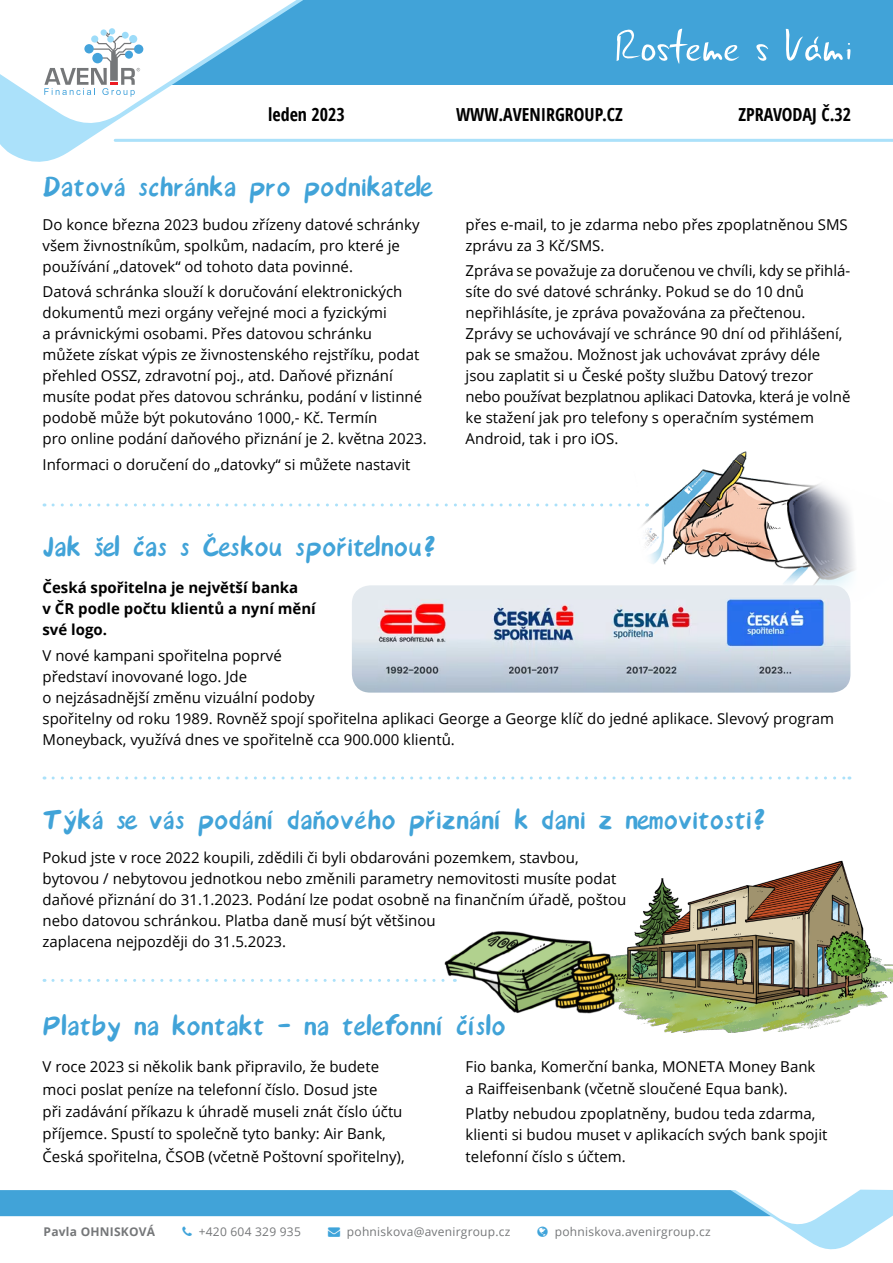
<style>
.page{position:relative;width:893px;height:1263px;background:#fff}
.page>*{position:absolute;margin:0;border:0;box-sizing:border-box;transform-origin:0 0}
.t1{font:36px "Avenir Font";color:#41a3d8}
.t2{font:700 condensed 18px "Open Sans";color:#000}
.t3{font:15px/21px "Open Sans";color:#000}
.t4{font:700 15px/21px "Open Sans";color:#000}
.t5{font:12px "Open Sans";letter-spacing:.02em;color:#757779}
.t6{font:700 12px "Open Sans";letter-spacing:.02em;color:#757779}
.s1{color:#40a4da}
</style>
<div class="page">
<div style="left:22px;top:0;width:871px;height:85px;background:#41a3d8"></div>
<svg style="left:0;top:0;width:328px;height:162px"></svg>
<svg style="left:617px;top:29px;width:123px;height:35px"></svg>
<svg style="left:756px;top:44px;width:13px;height:17px"></svg>
<svg style="left:786px;top:29px;width:64px;height:32px"></svg>
<svg style="left:0;top:0;width:302px;height:129px"></svg>
<hr style="left:115px;top:139px;width:778px;height:3px;background:#abe1fa">
<img style="left:637px;top:451px;width:218px;height:164px">
<svg style="left:53px;top:979px;width:365px;height:3px"></svg>
<svg style="left:53px;top:503px;width:595px;height:3px"></svg>
<svg style="left:53px;top:776px;width:797px;height:3px"></svg>
<img style="left:629px;top:860px;width:264px;height:173px">
<img style="left:423px;top:931px;width:206px;height:84px">
<img style="left:352px;top:585px;width:498px;height:108px">
<svg style="left:0;top:1189px;width:893px;height:61px"></svg>
<p class="t2" style="left:268px;top:101px;width:78px">leden 2023</p>
<p class="t2" style="left:456px;top:101px;width:168px">WWW.AVENIRGROUP.CZ</p>
<p class="t2" style="left:738px;top:101px;width:114px">ZPRAVODAJ Č.32</p>
<h1 class="t1" style="left:43px;top:172px;width:390px">Datová schránka pro podnikatele</h1>
<p class="t3" style="left:43px;top:214px;width:379px">Do konce března 2023 budou zřízeny datové schránky všem živnostníkům, spolkům, nadacím, pro které je používání „datovek“ od tohoto data povinné.</p>
<p class="t3" style="left:43px;top:281px;width:386px">Datová schránka slouží k doručování elektronických dokumentů mezi orgány veřejné moci a fyzickými<br>a právnickými osobami. Přes datovou schránku můžete získat výpis ze živnostenského rejstříku, podat přehled OSSZ, zdravotní poj., atd. Daňové přiznání musíte podat přes datovou schránku, podání v listinné podobě může být pokutováno 1000,- Kč. Termín<br>pro online podání daňového přiznání je 2. května 2023.</p>
<p class="t3" style="left:43px;top:453px;width:370px">Informaci o doručení do „datovky“ si můžete nastavit</p>
<h1 class="t1" style="left:43px;top:532px;width:396px">Jak šel čas s Českou spořitelnou?</h1>
<p class="t4" style="left:43px;top:577px;width:275px">Česká spořitelna je největší banka<br>v ČR podle počtu klientů a nyní mění své logo.</p>
<p class="t3" style="left:43px;top:644px;width:274px">V nové kampani spořitelna poprvé představí inovované logo. Jde<br>o nejzásadnější změnu vizuální podoby</p>
<p class="t3" style="left:466px;top:214px;width:384px">přes e-mail, to je zdarma nebo přes zpoplatněnou SMS zprávu za 3 Kč/SMS.</p>
<p class="t3" style="left:466px;top:260px;width:386px">Zpráva se považuje za doručenou ve chvíli, kdy se přihlá&shy;síte do své datové schránky. Pokud se do 10 dnů nepřihlásíte, je zpráva považována za přečtenou.<br>Zprávy se uchovávají ve schránce 90 dní od přihlášení, pak se smažou. Možnost jak uchovávat zprávy déle jsou zaplatit si u České pošty službu Datový trezor nebo používat bezplatnou aplikaci Datovka, která je volně ke stažení jak pro telefony s operačním systémem Android, tak i pro iOS.</p>
<p class="t3" style="left:43px;top:708px;width:793px">spořitelny od roku 1989. Rovněž spojí spořitelna aplikaci George a George klíč do jedné aplikace. Slevový program<br>Moneyback, využívá dnes ve spořitelně cca 900.000 klientů.</p>
<h1 class="t1" style="left:43px;top:805px;width:725px">Týká se vás podání daňového přiznání k dani z nemovitosti?</h1>
<p class="t3" style="left:43px;top:846px;width:585px">Pokud jste v roce 2022 koupili, zdědili či byli obdarováni pozemkem, stavbou, bytovou / nebytovou jednotkou nebo změnili parametry nemovitosti musíte podat daňové přiznání do 31.1.2023. Podání lze podat osobně na finančním úřadě, poštou nebo datovou schránkou. Platba daně musí být většinou<br>zaplacena nejpozději do 31.5.2023.</p>
<h1 class="t1" style="left:43px;top:1011px;width:465px">Platby na kontakt - na telefonní číslo</h1>
<p class="t3" style="left:43px;top:1055px;width:364px;line-height:22.4px">V roce 2023 si několik bank připravilo, že budete moci poslat peníze na telefonní číslo. Dosud jste<br>při zadávání příkazu k úhradě museli znát číslo účtu příjemce. Spustí to společně tyto banky: Air Bank, Česká spořitelna, ČSOB (včetně Poštovní spořitelny),</p>
<p class="t3" style="left:466px;top:1056px;width:351px">Fio banka, Komerční banka, MONETA Money Bank a Raiffeisenbank (včetně sloučené Equa bank).</p>
<p class="t3" style="left:466px;top:1103px;width:363px">Platby nebudou zpoplatněny, budou teda zdarma, klienti si budou muset v aplikacích svých bank spojit telefonní číslo s účtem.</p>
<p class="t6" style="left:44px;top:1223px;width:113px">Pavla OHNISKOVÁ</p>
<p class="t5" style="left:199px;top:1223px;width:104px">+420 604 329 935</p>
<p class="t5" style="left:328px;top:1223px;width:184px"><span class="s1">→</span> pohniskova@avenirgroup.cz</p>
<p class="t5" style="left:555px;top:1223px;width:157px">pohniskova.avenirgroup.cz</p>
</div>
